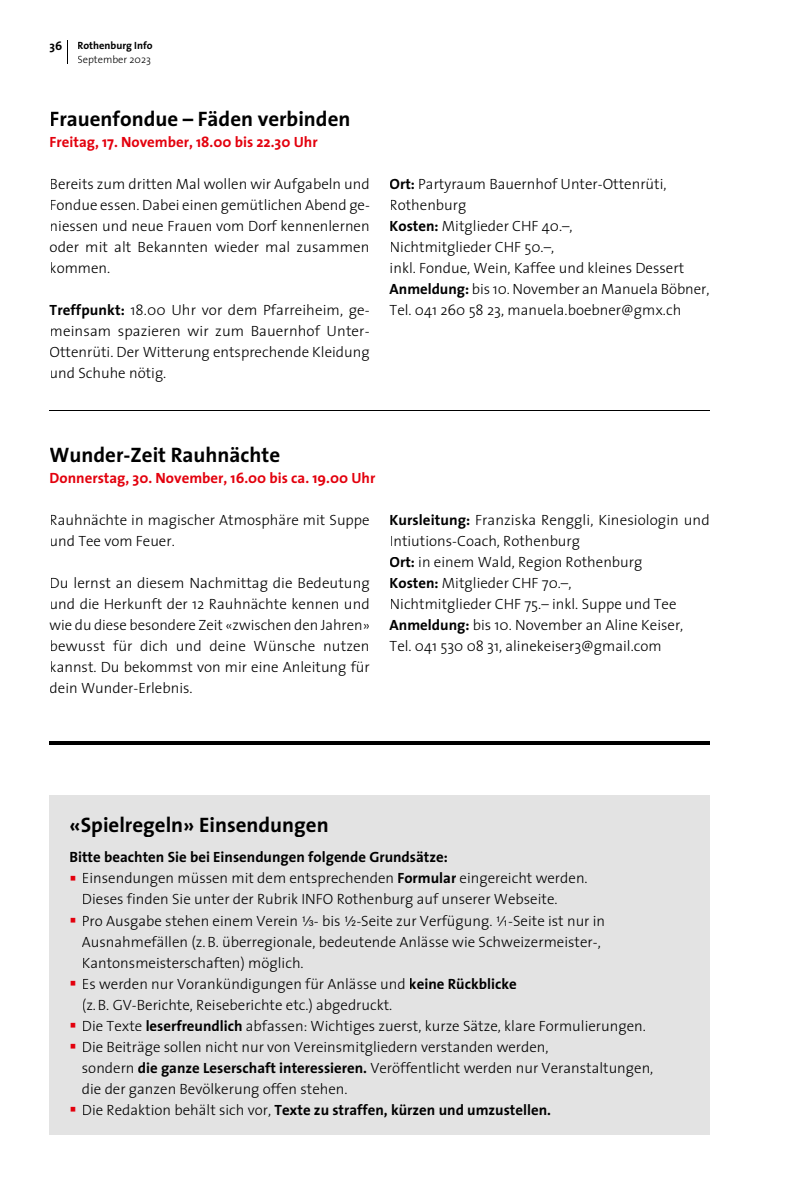
<style>
.page{position:relative;width:809px;height:1191px;background:#fff}
.page>*{position:absolute;margin:0;border:0;box-sizing:border-box;transform-origin:0 0}
.t1{font:700 21px "The Sans";color:#000}
.t2{font:300 14.88px/21px "The Sans";color:#000}
.t3{font:700 14.88px "The Sans";color:#000}
.t4{font:700 14.88px "The Sans";color:#e3000d}
.t5{font:700 12.25px "The Sans";color:#000}
.t6{font:700 10.5px "The Sans";color:#000}
.t7{font:300 10.5px "The Sans";color:#000}
.s1{font-weight:700}
.s2{color:#e3000d}
.s3{font-family:"Corporate S Pro";font-weight:400}
.s4{font-weight:300}
</style>
<div class="page">
<hr style="left:50px;top:410px;width:659px;height:1px;background:#000">
<hr style="left:50px;top:741px;width:659px;height:4px;background:#000">
<div style="left:50px;top:795px;width:659px;height:339px;background:#e3e3e3"></div>
<svg style="left:67px;top:41px;width:1px;height:23px"></svg>
<p class="t5" style="left:50px;top:36px;width:14px">36</p>
<p class="t6" style="left:77px;top:37px;width:77px">Rothenburg Info</p>
<p class="t7" style="left:77px;top:51px;width:75px">September 2023</p>
<h1 class="t1" style="left:50px;top:101px;width:302px">Frauenfondue – Fäden verbinden</h1>
<p class="t4" style="left:50px;top:130px;width:269px">Freitag, 17. November, 18.00 bis 22.30 Uhr</p>
<p class="t2" style="left:50px;top:173px;width:322px;text-align:justify">Bereits zum dritten Mal wollen wir Aufgabeln und Fondue essen. Dabei einen gemütlichen Abend ge&shy;niessen und neue Frauen vom Dorf kennenlernen oder mit alt Bekannten wieder mal zusammen kommen.</p>
<p class="t2" style="left:50px;top:299px;width:321px;text-align:justify"><span class="s1">Treffpunkt:</span> 18.00 Uhr vor dem Pfarreiheim, ge&shy;meinsam spazieren wir zum Bauernhof Unter-Ottenrüti. Der Witterung entsprechende Kleidung und Schuhe nötig.</p>
<p class="t2" style="left:389px;top:173px;width:321px"><span class="s1">Ort:</span> Partyraum Bauernhof Unter-Ottenrüti, Rothenburg<br><span class="s1">Kosten:</span> Mitglieder CHF 40.–,<br>Nichtmitglieder CHF 50.–,<br>inkl. Fondue, Wein, Kaffee und kleines Dessert <span class="s1">Anmeldung:</span> bis 10. November an Manuela Böbner, Tel. 041 260 58 23, manuela.boebner@gmx.ch</p>
<h1 class="t1" style="left:50px;top:437px;width:232px">Wunder-Zeit Rauhnächte</h1>
<p class="t4" style="left:50px;top:466px;width:327px">Donnerstag, 30. November, 16.00 bis ca. 19.00 Uhr</p>
<p class="t2" style="left:50px;top:509px;width:321px">Rauhnächte in magischer Atmosphäre mit Suppe und Tee vom Feuer.</p>
<p class="t2" style="left:50px;top:572px;width:322px;text-align:justify">Du lernst an diesem Nachmittag die Bedeutung und die Herkunft der 12 Rauhnächte kennen und wie du diese besondere Zeit «zwischen den Jahren» bewusst für dich und deine Wünsche nutzen kannst. Du bekommst von mir eine Anleitung für dein Wunder-Erlebnis.</p>
<p class="t2" style="left:389px;top:509px;width:321px"><span class="s1">Kursleitung:</span> Franziska Renggli, Kinesiologin und Intiutions-Coach, Rothenburg<br><span class="s1">Ort:</span> in einem Wald, Region Rothenburg<br><span class="s1">Kosten:</span> Mitglieder CHF 70.–,<br>Nichtmitglieder CHF 75.– inkl. Suppe und Tee <span class="s1">Anmeldung:</span> bis 10. November an Aline Keiser,<br>Tel. 041 530 08 31, alinekeiser3@gmail.com</p>
<h1 class="t1" style="left:69px;top:807px;width:261px">«Spielregeln» Einsendungen</h1>
<p class="t3" style="left:69px;top:845px;width:380px">Bitte beachten Sie bei Einsendungen folgende Grundsätze:</p>
<p class="t2" style="left:82px;top:867px;width:507px;text-indent:-12px"><span class="s2">▪</span> Einsendungen müssen mit dem entsprechenden <span class="s1">Formular</span> eingereicht werden.<br>Dieses finden Sie unter der Rubrik INFO Rothenburg auf unserer Webseite.</p>
<p class="t2" style="left:82px;top:909px;width:525px;text-indent:-12px"><span class="s2">▪</span> Pro Ausgabe stehen einem Verein <span class="s3">⅓</span>- bis <span class="s3">½</span>-Seite zur Verfügung. -Seite ist nur in<br>Ausnahmefällen (z. B. überregionale, bedeutende Anlässe wie Schweizermeister-,<br>Kantonsmeisterschaften) möglich.</p>
<p class="t2" style="left:82px;top:972px;width:436px;text-indent:-12px"><span class="s2">▪</span> Es werden nur Vorankündigungen für Anlässe und <span class="s1">keine Rückblicke </span>(z. B. GV-Berichte, Reiseberichte etc.) abgedruckt.</p>
<p class="t2" style="left:69px;top:1014px;width:578px"><span class="s2">▪</span> Die Texte <span class="s1">leserfreundlich</span> abfassen: Wichtiges zuerst, kurze Sätze, klare Formulierungen.</p>
<p class="t2" style="left:82px;top:1035px;width:573px;text-indent:-12px"><span class="s2">▪</span> Die Beiträge sollen nicht nur von Vereinsmitgliedern verstanden werden,<br>sondern <span class="s1">die ganze Leserschaft interessieren.</span> Veröffentlicht werden nur Veranstaltungen, die der ganzen Bevölkerung offen stehen.</p>
<p class="t3" style="left:69px;top:1097px;width:483px"><span class="s2">▪</span> <span class="s4">Die Redaktion behält sich vor,</span> Texte zu straffen, kürzen und umzustellen.</p>
</div>
